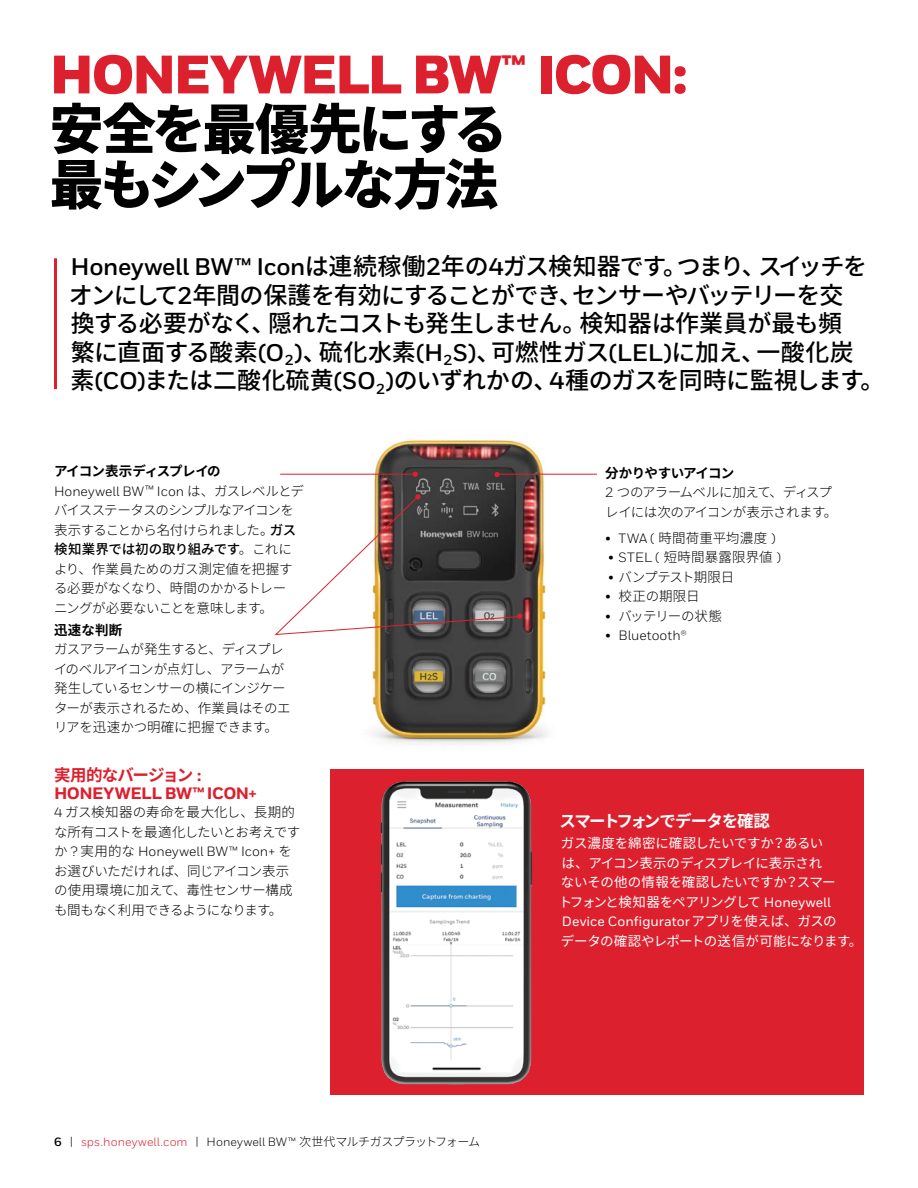
<style>
.page{position:relative;width:918px;height:1188px;background:#fff}
.page>*{position:absolute;margin:0;border:0;box-sizing:border-box;transform-origin:0 0}
.t1{font:900 54px/55.5px "Noto Sans CJ Kjp";letter-spacing:-.065em;color:#000}
.t2{font:900 54px "Honeywell Sans";letter-spacing:-.045em;color:#dc202e}
.t3{font:500 24px/28.5px "Noto Sans CJ Kjp";letter-spacing:-.03em;color:#000}
.t4{font:800 16.5px "Honeywell Sans";letter-spacing:-.03em;color:#dc202e}
.t5{font:700 16.5px "Noto Sans CJ Kjp";letter-spacing:-.08em;color:#fff}
.t6{font:700 16.5px "Noto Sans CJ Kjp";letter-spacing:-.055em;color:#dc202e}
.t7{font:300 13.5px/19.5px "Noto Sans CJ Kjp";letter-spacing:-.035em;color:#000}
.t8{font:13.5px/19.5px "Noto Sans CJ Kjp";letter-spacing:-.03em;color:#fff}
.t9{font:13.5px "Honeywell Sans";letter-spacing:.005em;color:#000}
.t10{font:300 13.5px "Noto Sans CJ Kjp";letter-spacing:.015em;color:#000}
.t11{font:500 13.5px "Honeywell Sans";letter-spacing:.005em;color:#fff}
.t12{font:700 13.5px "Noto Sans CJ Kjp";letter-spacing:-.06em;color:#000}
.t13{font:300 13.5px "Noto Sans CJ Kjp";letter-spacing:-.055em;color:#000}
.t14{font:700 13.5px "Noto Sans CJ Kjp";letter-spacing:-.03em;color:#000}
.t15{font:12px "Honeywell Sans";letter-spacing:.005em;color:#dc202e}
.s1{font-family:"Honeywell Sans";font-weight:700}
.s2{font-family:"Noto Sans CJ Kjp";font-weight:300}
.s3{font-weight:500}
.s4{font-family:"Honeywell Sans";font-weight:800}
.s5{font-family:"Honeywell Sans";font-weight:400}
.s6{font-weight:700;color:#000}
.s7{color:#000}
.s8{font-family:"Noto Sans CJ Kjp";font-weight:300;color:#000}
.s9{font-weight:700}
.s10{font-family:"Honeywell Sans";font-weight:500}
.s11{font-family:"Noto Sans CJ Kjp";font-weight:400}
</style>
<div class="page">
<div style="left:330px;top:770px;width:533px;height:325px;background:#dc202e"></div>
<img style="left:326px;top:439px;width:266px;height:306px">
<hr style="left:54px;top:258px;width:3px;height:131px;background:#dc202e">
<hr style="left:280px;top:474px;width:135px;height:1px;background:#dc202e">
<hr style="left:497px;top:474px;width:100px;height:1px;background:#dc202e">
<svg style="left:413px;top:472px;width:5px;height:5px"></svg>
<svg style="left:494px;top:472px;width:6px;height:5px"></svg>
<svg style="left:274px;top:494px;width:248px;height:141px"></svg>
<img style="left:380px;top:781px;width:153px;height:304px">
<h1 class="t2" style="left:50px;top:41px;width:639px">HONEYWELL BW<sup>™</sup> ICON:</h1>
<h1 class="t1" style="left:50px;top:103px;width:459px">安全を最優先にする最もシンプルな方法</h1>
<h2 class="t3" style="left:69px;top:253px;width:817px"><span class="s1">Honeywell BW™ Icon</span>は連続稼働<span class="s1">2</span>年の<span class="s1">4</span>ガス検知器です。つまり、スイッチをオンにして<span class="s1">2</span>年間の保護を有効にすることができ、センサーやバッテリーを交<br>換する必要がなく、隠れたコストも発生しません。検知器は作業員が最も頻<br>繁に直面する酸素<span class="s1">(O</span><sub>2</sub><span class="s1">)</span>、硫化水素<span class="s1">(H</span><sub>2</sub><span class="s1">S)</span>、可燃性ガス<span class="s1">(LEL)</span>に加え、一酸化炭素<span class="s1">(CO)</span>または二酸化硫黄<span class="s1">(SO</span><sub>2</sub><span class="s1">)</span>のいずれかの、<span class="s1">4</span>種のガスを同時に監視します。</h2>
<p class="t12" style="left:54px;top:464px;width:168px">アイコン表示ディスプレイの</p>
<p class="t9" style="left:54px;top:483px;width:251px">Honeywell BW™ Icon <span class="s2">は、ガスレベルとデ</span></p>
<p class="t7" style="left:54px;top:501px;width:244px">バイスステータスのシンプルなアイコンを表示することから名付けられました。<span class="s3">ガス検知業界では初の取り組みです</span>。これにより、作業員ためのガス測定値を把握する必要がなくなり、時間のかかるトレーニングが必要ないことを意味します。</p>
<p class="t14" style="left:54px;top:622px;width:70px">迅速な判断</p>
<p class="t7" style="left:54px;top:640px;width:238px">ガスアラームが発生すると、ディスプレイのベルアイコンが点灯し、アラームが発生しているセンサーの横にインジケーターが表示されるため、作業員はそのエリアを迅速かつ明確に把握できます。</p>
<p class="t6" style="left:54px;top:766px;width:149px">実用的なバージョン <span class="s4">:</span></p>
<p class="t4" style="left:54px;top:783px;width:205px">HONEYWELL BW™ ICON+</p>
<p class="t7" style="left:54px;top:803px;width:248px"><span class="s5">4</span> ガス検知器の寿命を最大化し、長期的な所有コストを最適化したいとお考えです</p>
<p class="t9" style="left:54px;top:844px;width:239px"><span class="s2">か</span> ? <span class="s2">実用的な</span> Honeywell BW™ Icon+ <span class="s2">を</span></p>
<p class="t7" style="left:54px;top:861px;width:240px">お選びいただければ、同じアイコン表示の使用環境に加えて、毒性センサー構成も間もなく利用できるようになります。</p>
<p class="t15" style="left:54px;top:1135px;width:428px"><span class="s6">6</span> <span class="s7">|</span> sps.honeywell.com <span class="s7">| Honeywell BW™</span> <span class="s8">次世代マルチガスプラットフォーム</span></p>
<p class="t7" style="left:605px;top:463px;width:234px"><span class="s9">分かりやすいアイコン<br></span><span class="s5">2</span> つのアラームベルに加えて、ディスプレイには次のアイコンが表示されます。</p>
<p class="t10" style="left:605px;top:530px;width:172px"><span class="s5">• TWA (</span> 時間荷重平均濃度 <span class="s5">)</span></p>
<p class="t10" style="left:608px;top:550px;width:174px"><span class="s5">• STEL (</span> 短時間暴露限界値 <span class="s5">)</span></p>
<p class="t7" style="left:608px;top:567px;width:128px"><span class="s5">•</span> バンプテスト期限日</p>
<p class="t7" style="left:605px;top:587px;width:96px"><span class="s5">•</span> 校正の期限日</p>
<p class="t13" style="left:605px;top:608px;width:119px"><span class="s5">•</span> バッテリーの状態</p>
<p class="t9" style="left:605px;top:628px;width:83px">• Bluetooth®</p>
<p class="t5" style="left:560px;top:812px;width:212px">スマートフォンでデータを確認</p>
<p class="t8" style="left:559px;top:834px;width:278px">ガス濃度を綿密に確認したいですか？あるいは、アイコン表示のディスプレイに表示されないその他の情報を確認したいですか？スマートフォンと検知器をペアリングして <span class="s10">Honeywell</span></p>
<p class="t11" style="left:562px;top:914px;width:276px">Device Configurator<span class="s11">アプリを使えば、ガスの</span></p>
<p class="t8" style="left:561px;top:932px;width:303px">データの確認やレポートの送信が可能になります。</p>
</div>
